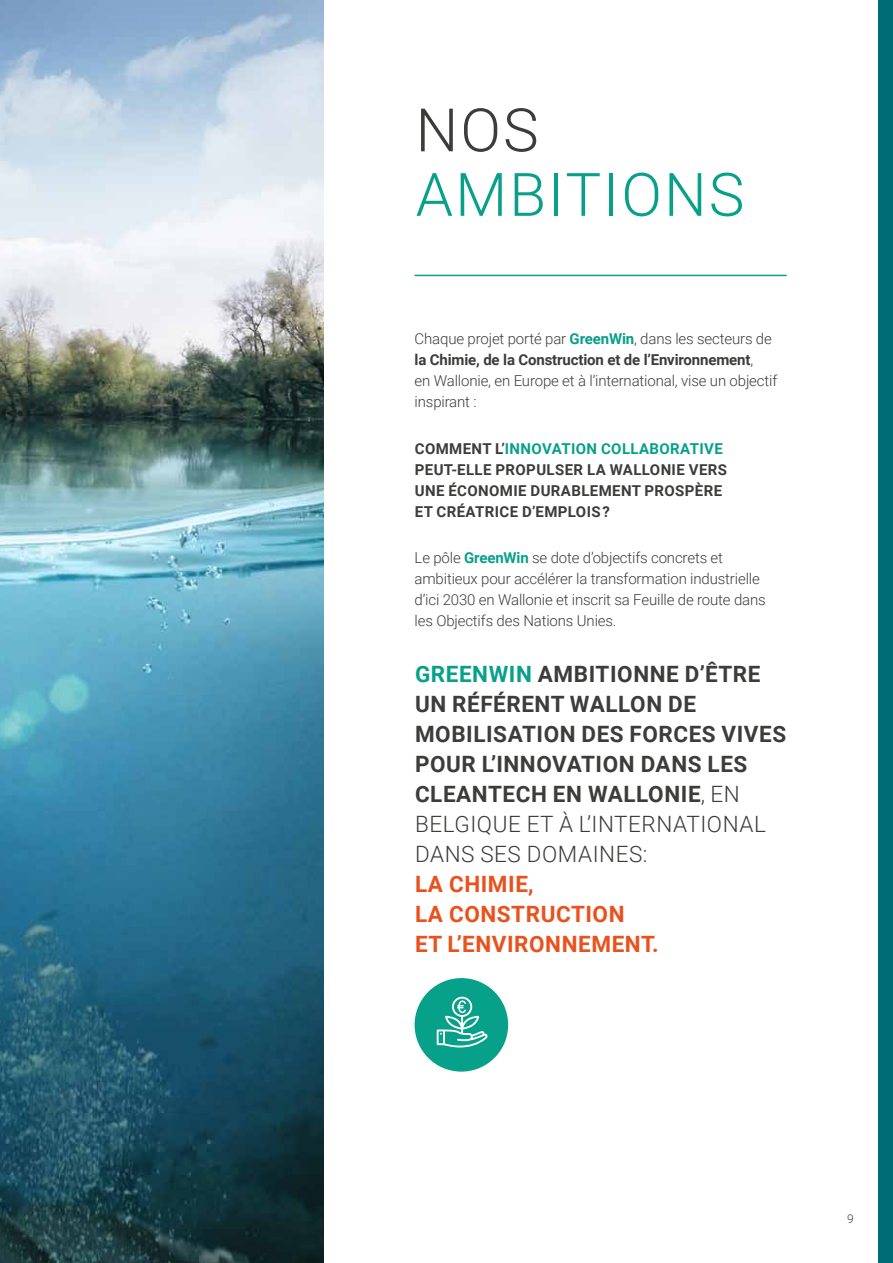
<style>
.page{position:relative;width:893px;height:1263px;background:#fff}
.page>*{position:absolute;margin:0;border:0;box-sizing:border-box;transform-origin:0 0}
.t1{font:300 60px "Roboto";letter-spacing:.035em;color:#07a089}
.t2{font:300 60px "Roboto";color:#3c3c3b}
.t3{font:700 22.5px/30px "Roboto";letter-spacing:.025em;color:#3c3c3b}
.t4{font:700 22.5px/30px "Roboto";letter-spacing:.025em;color:#e9511d}
.t5{font:300 15px/21px "Roboto";letter-spacing:-.01em;color:#3c3c3b}
.t6{font:700 15px/21px "Roboto";letter-spacing:.025em;color:#3c3c3b}
.t7{font:300 12px "Roboto";color:#3c3c3b}
.s1{font-weight:700;color:#07a089}
.s2{font-weight:700}
.s3{color:#07a089}
.s4{font-weight:300}
</style>
<div class="page">
<div style="left:878px;top:0;width:15px;height:1263px;background:#006d75"></div>
<img style="left:0;top:0;width:323px;height:1263px">
<hr style="left:415px;top:275px;width:372px;height:1px;background:#07a089">
<div style="left:415px;top:978px;width:93px;height:93px;background:#07a089;border-radius:50%"></div>
<svg style="left:437px;top:997px;width:51px;height:51px"></svg>
<h1 class="t2" style="left:416px;top:88px;width:124px">NOS</h1>
<h1 class="t1" style="left:416px;top:152px;width:330px">AMBITIONS</h1>
<p class="t5" style="left:415px;top:328px;width:364px">Chaque projet porté par <span class="s1">GreenWin</span>, dans les secteurs de <span class="s2">la Chimie, de la Construction et de l’Environnement</span>,<br>en Wallonie, en Europe et à l’international, vise un objectif inspirant :</p>
<p class="t6" style="left:415px;top:437px;width:314px">COMMENT L’<span class="s3">INNOVATION COLLABORATIVE </span>PEUT-ELLE PROPULSER LA WALLONIE VERS UNE ÉCONOMIE DURABLEMENT PROSPÈRE ET CRÉATRICE D’EMPLOIS ?</p>
<p class="t5" style="left:415px;top:547px;width:353px">Le pôle <span class="s1">GreenWin</span> se dote d’objectifs concrets et ambitieux pour accélérer la transformation industrielle d’ici 2030 en Wallonie et inscrit sa Feuille de route dans les Objectifs des Nations Unies.</p>
<h2 class="t3" style="left:415px;top:658px;width:373px"><span class="s3">GREENWIN</span> AMBITIONNE D’ÊTRE<br>UN RÉFÉRENT WALLON DE<br>MOBILISATION DES FORCES VIVES<br>POUR L’INNOVATION DANS LES<br>CLEANTECH EN WALLONIE<span class="s4">, EN<br>BELGIQUE ET À L’INTERNATIONAL<br>DANS SES DOMAINES:</span></h2>
<h2 class="t4" style="left:415px;top:868px;width:245px">LA CHIMIE,<br>LA CONSTRUCTION<br>ET L’ENVIRONNEMENT.</h2>
<p class="t7" style="left:847px;top:1211px;width:8px">9</p>
</div>
